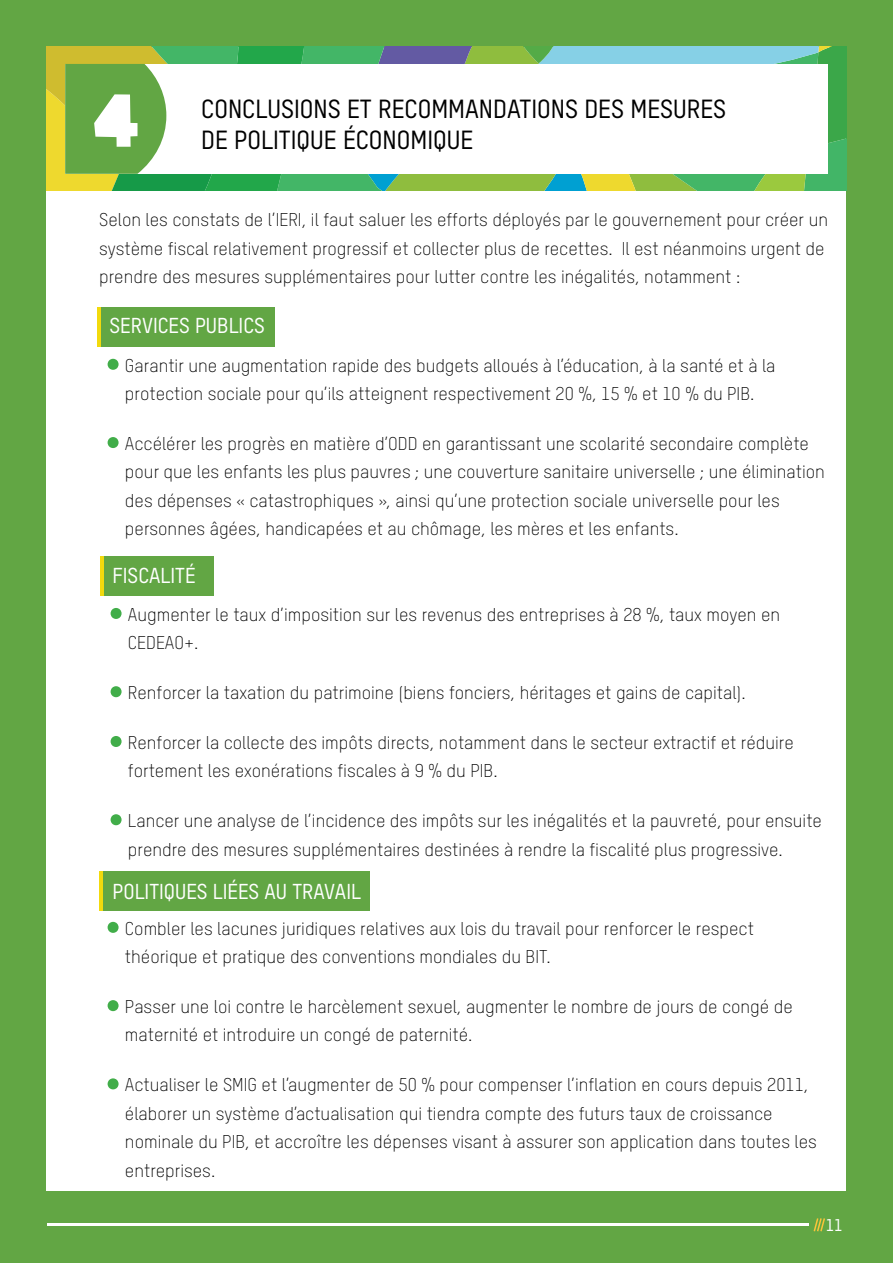
<style>
.page{position:relative;width:893px;height:1263px;background:#62a644}
.page>*{position:absolute;margin:0;border:0;box-sizing:border-box;transform-origin:0 0}
.t1{font:73.5px "Oxfam Global Headline";color:#fff}
.t2{font:25.5px/30.6px "T Star Pro Medium";color:#000}
.t3{font:21px "T Star Pro Medium";color:#fff}
.t4{font:18px/28.5px "T Star Pro Light";color:#000}
.t5{font:16.5px "T Star Pro Medium";color:#fff}
.s1{font-family:"T Star Pro Medium";font-size:51px;color:#41ad49}
</style>
<div class="page">
<div style="left:47px;top:47px;width:799px;height:1144px;background:#fff"></div>
<svg style="left:47px;top:47px;width:799px;height:144px"></svg>
<svg style="left:813px;top:1218px;width:12px;height:14px"></svg>
<hr style="left:47px;top:1224px;width:761px;height:2px;background:#fff">
<div style="left:98px;top:307px;width:176px;height:39px;background:#62a644"></div>
<div style="left:101px;top:556px;width:113px;height:40px;background:#62a644"></div>
<div style="left:99px;top:871px;width:271px;height:39px;background:#62a644"></div>
<hr style="left:98px;top:307px;width:3px;height:39px;background:#f2da0d">
<hr style="left:101px;top:556px;width:3px;height:40px;background:#f2da0d">
<hr style="left:99px;top:871px;width:4px;height:39px;background:#f2da0d">
<h1 class="t1" style="left:91px;top:57px;width:50px">4</h1>
<h2 class="t2" style="left:201px;top:92px;width:526px">CONCLUSIONS ET RECOMMANDATIONS DES MESURES<br>DE POLITIQUE ÉCONOMIQUE</h2>
<p class="t4" style="left:99px;top:205px;width:730px">Selon les constats de l’IERI, il faut saluer les efforts déployés par le gouvernement pour créer un système fiscal relativement progressif et collecter plus de recettes. Il est néanmoins urgent de prendre des mesures supplémentaires pour lutter contre les inégalités, notamment :</p>
<p class="t3" style="left:110px;top:311px;width:157px">SERVICES PUBLICS</p>
<p class="t4" style="left:104px;top:350px;width:673px;text-align:center"><span class="s1">•</span> Garantir une augmentation rapide des budgets alloués à l’éducation, à la santé et à la protection sociale pour qu’ils atteignent respectivement 20 %, 15 % et 10 % du PIB.</p>
<p class="t4" style="left:125px;top:428px;width:701px;text-indent:-21px"><span class="s1">•</span> Accélérer les progrès en matière d’ODD en garantissant une scolarité secondaire complète pour que les enfants les plus pauvres ; une couverture sanitaire universelle ; une élimination des dépenses « catastrophiques », ainsi qu’une protection sociale universelle pour les personnes âgées, handicapées et au chômage, les mères et les enfants.</p>
<p class="t3" style="left:113px;top:560px;width:84px">FISCALITÉ</p>
<p class="t4" style="left:128px;top:599px;width:654px;text-indent:-21px"><span class="s1">•</span> Augmenter le taux d’imposition sur les revenus des entreprises à 28 %, taux moyen en<br>CEDEAO+.</p>
<p class="t4" style="left:107px;top:677px;width:640px"><span class="s1">•</span> Renforcer la taxation du patrimoine (biens fonciers, héritages et gains de capital).</p>
<p class="t4" style="left:128px;top:727px;width:667px;text-indent:-21px"><span class="s1">•</span> Renforcer la collecte des impôts directs, notamment dans le secteur extractif et réduire fortement les exonérations fiscales à 9 % du PIB.</p>
<p class="t4" style="left:128px;top:805px;width:696px;text-indent:-21px"><span class="s1">•</span> Lancer une analyse de l’incidence des impôts sur les inégalités et la pauvreté, pour ensuite prendre des mesures supplémentaires destinées à rendre la fiscalité plus progressive.</p>
<p class="t3" style="left:113px;top:876px;width:250px">POLITIQUES LIÉES AU TRAVAIL</p>
<p class="t4" style="left:125px;top:913px;width:630px;text-indent:-21px"><span class="s1">•</span> Combler les lacunes juridiques relatives aux lois du travail pour renforcer le respect théorique et pratique des conventions mondiales du BIT.</p>
<p class="t4" style="left:125px;top:991px;width:669px;text-indent:-21px"><span class="s1">•</span> Passer une loi contre le harcèlement sexuel, augmenter le nombre de jours de congé de maternité et introduire un congé de paternité.</p>
<p class="t4" style="left:125px;top:1069px;width:693px;text-indent:-21px"><span class="s1">•</span> Actualiser le SMIG et l’augmenter de 50 % pour compenser l’inflation en cours depuis 2011, élaborer un système d’actualisation qui tiendra compte des futurs taux de croissance nominale du PIB, et accroître les dépenses visant à assurer son application dans toutes les entreprises.</p>
<p class="t5" style="left:826px;top:1214px;width:18px">11</p>
</div>
